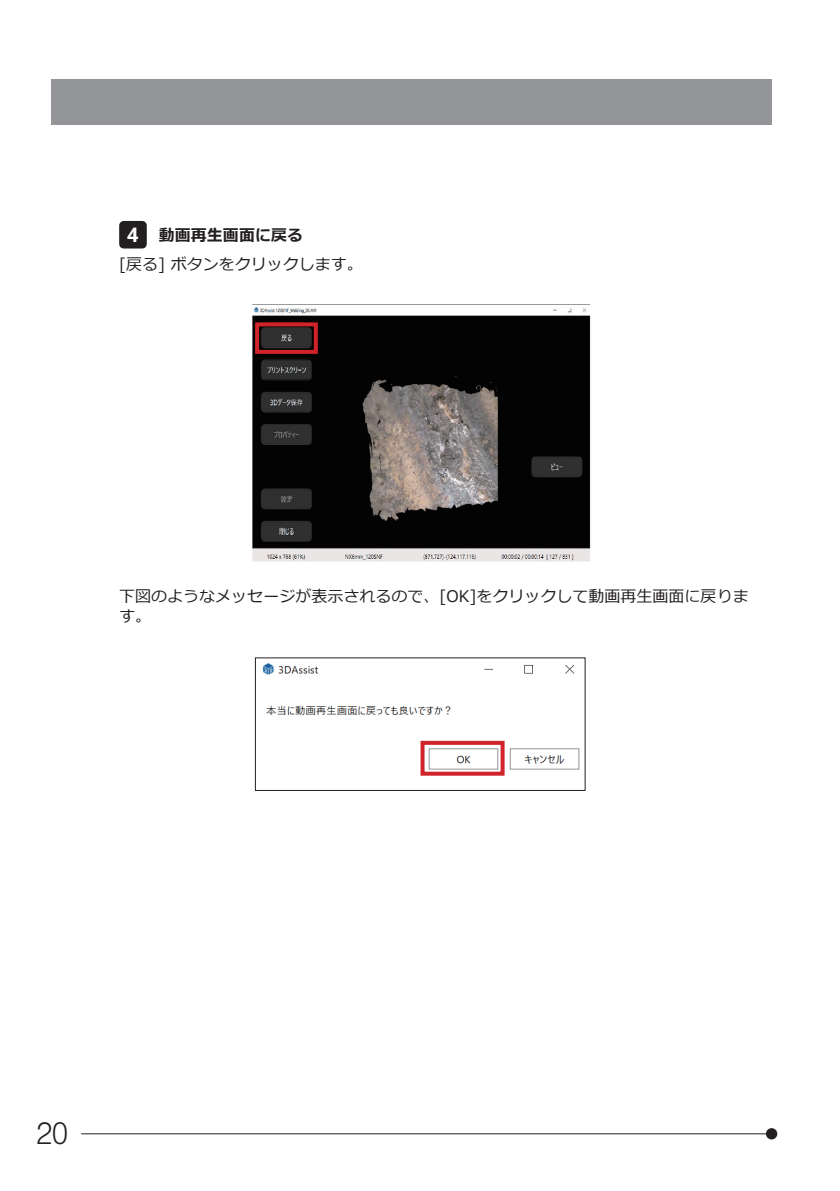
<style>
.page{position:relative;width:840px;height:1191px;background:#fff}
.page>*{position:absolute;margin:0;border:0;box-sizing:border-box;transform-origin:0 0}
.t1{font:30px "Olympus Leicht Normal";color:#231f20}
.t2{font:700 20.2px "Noto Sans";color:#fff}
.t3{font:16px/20px "Meiryo";color:#231f20}
.t4{font:700 16px "Meiryo";color:#231f20}
</style>
<div class="page">
<div style="left:765px;top:1128px;width:11px;height:11px;background:#231f20;border-radius:50%"></div>
<hr style="left:81px;top:1133px;width:690px;height:1px;background:#231f20">
<div style="left:51px;top:79px;width:720px;height:46px;background:#939598"></div>
<div style="left:119px;top:221px;width:28px;height:27px;background:#231f20;border-radius:5px"></div>
<img style="left:263px;top:663px;width:317px;height:113px">
<img style="left:252px;top:307px;width:339px;height:255px">
<div style="left:255px;top:322px;width:62px;height:32px;border:4px solid #d1232a"></div>
<div style="left:420px;top:741px;width:84px;height:34px;border:4px solid #d1232a"></div>
<p class="t2" style="left:127px;top:220px;width:13px">4</p>
<p class="t4" style="left:159px;top:224px;width:145px">動画再生画面に戻る</p>
<p class="t3" style="left:119px;top:255px;width:245px">[戻る] ボタンをクリックします。</p>
<p class="t3" style="left:119px;top:587px;width:630px">下図のようなメッセージが表示されるので、[OK]をクリックして動画再生画面に戻ります。</p>
<h1 class="t1" style="left:36px;top:1115px;width:33px">20</h1>
</div>
